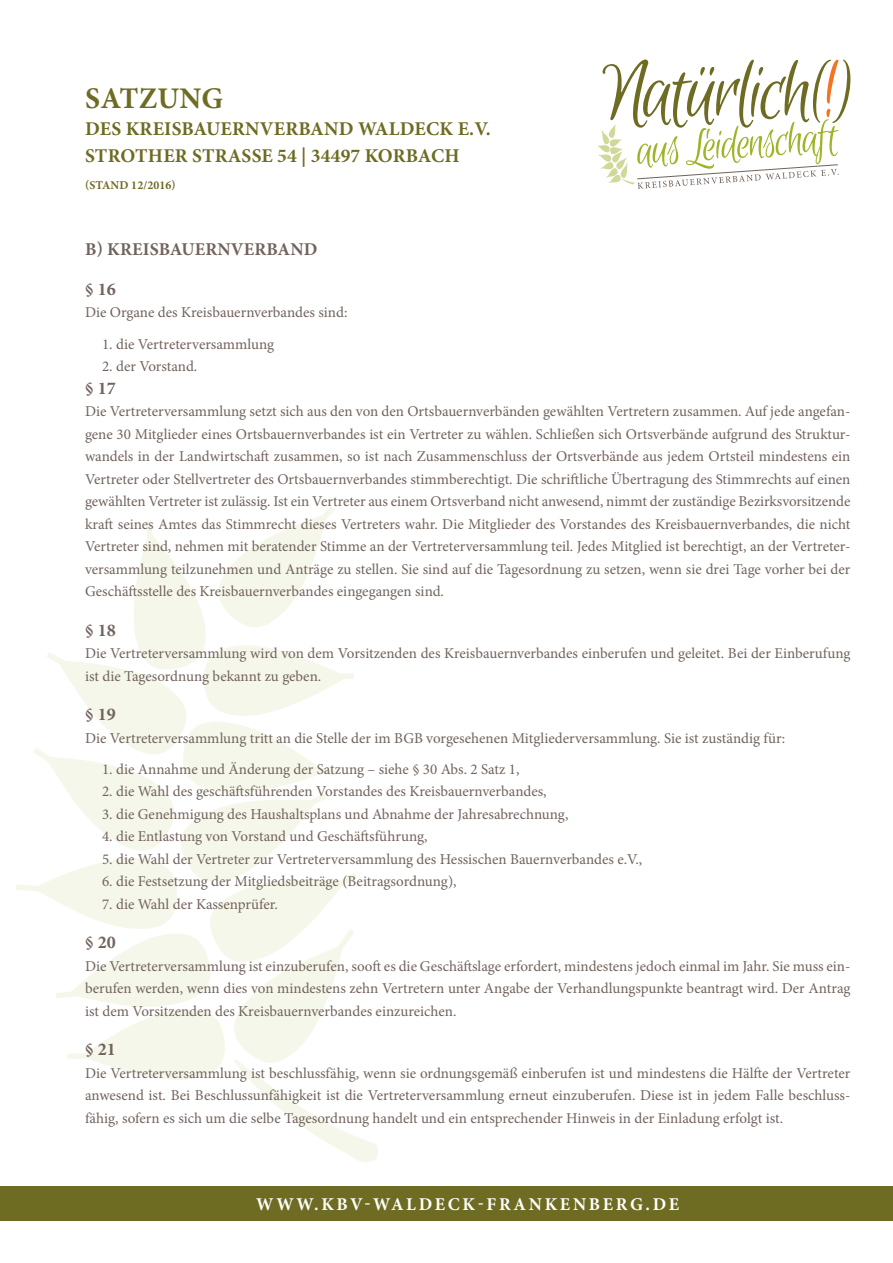
<style>
.page{position:relative;width:893px;height:1263px;background:#fff}
.page>*{position:absolute;margin:0;border:0;box-sizing:border-box;transform-origin:0 0}
.t1{font:700 30px "Minion Pro";letter-spacing:.01em;color:#6e6b22}
.t2{font:700 19.5px/27px "Minion Pro";letter-spacing:.01em;color:#6e6b22}
.t3{font:700 18px/39.5px "Minion Pro";letter-spacing:.01em;color:#71635c}
.t4{font:700 18px "Minion Pro";letter-spacing:.15em;color:#fff}
.t5{font:15px/22.5px "Minion Pro";color:#71635c;text-align:justify}
.t6{font:700 12px "Minion Pro";letter-spacing:.01em;color:#6e6b22}
</style>
<div class="page">
<div style="left:0;top:1186px;width:893px;height:34px;background:#6e6b22"></div>
<svg style="left:16px;top:507px;width:362px;height:655px"></svg>
<svg style="left:598px;top:60px;width:252px;height:129px"></svg>
<h1 class="t1" style="left:85px;top:77px;width:139px">SATZUNG</h1>
<h2 class="t2" style="left:85px;top:115px;width:407px">DES KREISBAUERNVERBAND WALDECK E.V.<br>STROTHER STRASSE 54 | 34497 KORBACH</h2>
<p class="t6" style="left:85px;top:177px;width:92px">(STAND 12/2016)</p>
<p class="t3" style="left:85px;top:230px;width:234px">B) KREISBAUERNVERBAND § 16</p>
<p class="t5" style="left:85px;top:301px;width:264px">Die Organe des Kreisbauernverbandes sind:</p>
<p class="t5" style="left:102px;top:332px;width:174px">1. die Vertreterversammlung</p>
<p class="t5" style="left:102px;top:355px;width:97px">2. der Vorstand.</p>
<p class="t3" style="left:85px;top:368px;width:32px">§ 17</p>
<p class="t5" style="left:85px;top:400px;width:767px">Die Vertreterversammlung setzt sich aus den von den Ortsbauernverbänden gewählten Vertretern zusammen. Auf jede angefan&shy;gene 30 Mitglieder eines Ortsbauernverbandes ist ein Vertreter zu wählen. Schließen sich Ortsverbände aufgrund des Struktur&shy;wandels in der Landwirtschaft zusammen, so ist nach Zusammenschluss der Ortsverbände aus jedem Ortsteil mindestens ein Vertreter oder Stellvertreter des Ortsbauernverbandes stimmberechtigt. Die schriftliche Übertragung des Stimmrechts auf einen gewählten Vertreter ist zulässig. Ist ein Vertreter aus einem Ortsverband nicht anwesend, nimmt der zuständige Bezirksvorsitzende kraft seines Amtes das Stimmrecht dieses Vertreters wahr. Die Mitglieder des Vorstandes des Kreisbauernverbandes, die nicht Vertreter sind, nehmen mit beratender Stimme an der Vertreterversammlung teil. Jedes Mitglied ist berechtigt, an der Vertreter&shy;versammlung teilzunehmen und Anträge zu stellen. Sie sind auf die Tagesordnung zu setzen, wenn sie drei Tage vorher bei der Geschäftsstelle des Kreisbauernverbandes eingegangen sind.</p>
<p class="t3" style="left:85px;top:610px;width:32px">§ 18</p>
<p class="t5" style="left:85px;top:642px;width:767px">Die Vertreterversammlung wird von dem Vorsitzenden des Kreisbauernverbandes einberufen und geleitet. Bei der Einberufung ist die Tagesordnung bekannt zu geben.</p>
<p class="t3" style="left:85px;top:694px;width:32px">§ 19</p>
<p class="t5" style="left:85px;top:727px;width:702px">Die Vertreterversammlung tritt an die Stelle der im BGB vorgesehenen Mitgliederversammlung. Sie ist zuständig für:</p>
<p class="t5" style="left:102px;top:758px;width:419px">1. die Annahme und Änderung der Satzung – siehe § 30 Abs. 2 Satz 1,</p>
<p class="t5" style="left:102px;top:780px;width:446px">2. die Wahl des geschäftsführenden Vorstandes des Kreisbauernverbandes,</p>
<p class="t5" style="left:102px;top:803px;width:468px">3. die Genehmigung des Haushaltsplans und Abnahme der Jahresabrechnung,</p>
<p class="t5" style="left:102px;top:825px;width:327px">4. die Entlastung von Vorstand und Geschäftsführung,</p>
<p class="t5" style="left:102px;top:848px;width:542px">5. die Wahl der Vertreter zur Vertreterversammlung des Hessischen Bauernverbandes e.V.,</p>
<p class="t5" style="left:102px;top:870px;width:356px">6. die Festsetzung der Mitgliedsbeiträge (Beitragsordnung),</p>
<p class="t5" style="left:102px;top:893px;width:177px">7. die Wahl der Kassenprüfer.</p>
<p class="t3" style="left:85px;top:922px;width:32px">§ 20</p>
<p class="t5" style="left:85px;top:955px;width:767px">Die Vertreterversammlung ist einzuberufen, sooft es die Geschäftslage erfordert, mindestens jedoch einmal im Jahr. Sie muss ein&shy;berufen werden, wenn dies von mindestens zehn Vertretern unter Angabe der Verhandlungspunkte beantragt wird. Der Antrag ist dem Vorsitzenden des Kreisbauernverbandes einzureichen.</p>
<p class="t3" style="left:85px;top:1029px;width:32px">§ 21</p>
<p class="t5" style="left:85px;top:1062px;width:767px">Die Vertreterversammlung ist beschlussfähig, wenn sie ordnungsgemäß einberufen ist und mindestens die Hälfte der Vertreter anwesend ist. Bei Beschlussunfähigkeit ist die Vertreterversammlung erneut einzuberufen. Diese ist in jedem Falle beschluss&shy;fähig, sofern es sich um die selbe Tagesordnung handelt und ein entsprechender Hinweis in der Einladung erfolgt ist.</p>
<p class="t4" style="left:256px;top:1191px;width:21px">WWW</p>
<p class="t4" style="left:314px;top:1191px;width:367px">.KBV-WALDECK-FRANKENBERG.DE</p>
</div>
